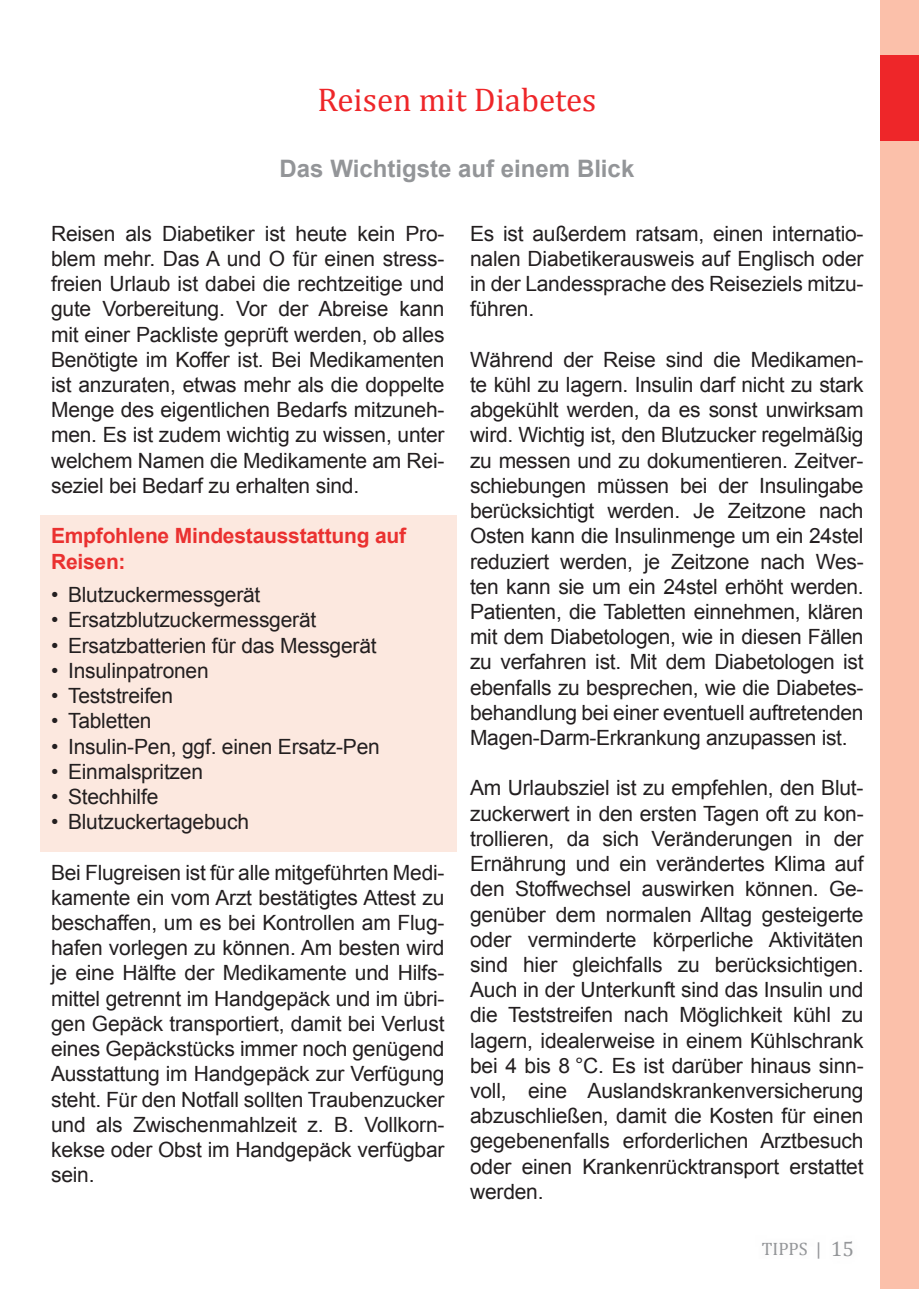
<style>
.page{position:relative;width:919px;height:1289px;background:#fff}
.page>*{position:absolute;margin:0;border:0;box-sizing:border-box;transform-origin:0 0}
.t1{font:33px "Cambria";color:#ee2629}
.t2{font:700 24px "Arial";color:#939598}
.t3{font:21px/25.2px "Arial";letter-spacing:-.01em;color:#231f20;text-align:justify}
.t4{font:700 21px/25.2px "Arial";letter-spacing:-.01em;color:#ea3130}
.t5{font:21px "Cambria";color:#939598}
.t6{font:18px "Cambria";color:#939598}
</style>
<div class="page">
<div style="left:880px;top:0;width:38px;height:1288px;background:#fbc0aa"></div>
<div style="left:880px;top:55px;width:38px;height:85px;background:#ee2629"></div>
<div style="left:41px;top:514px;width:416px;height:337px;background:#fce8df"></div>
<h1 class="t1" style="left:317px;top:88px;width:280px">Reisen mit Diabetes</h1>
<p class="t2" style="left:279px;top:160px;width:356px">Das Wichtigste auf einem Blick</p>
<p class="t3" style="left:51px;top:223px;width:395px">Reisen als Diabetiker ist heute kein Pro&shy;blem mehr. Das A und O für einen stress&shy;freien Urlaub ist dabei die rechtzeitige und gute Vorbereitung. Vor der Abreise kann mit einer Packliste geprüft werden, ob alles Benötigte im Koffer ist. Bei Medikamenten ist anzuraten, etwas mehr als die doppelte Menge des eigentlichen Bedarfs mitzuneh&shy;men. Es ist zudem wichtig zu wissen, unter welchem Namen die Medikamente am Rei&shy;seziel bei Bedarf zu erhalten sind.</p>
<p class="t4" style="left:51px;top:525px;width:356px">Empfohlene Mindestausstattung auf<br>Reisen:</p>
<p class="t3" style="left:51px;top:584px;width:211px">• Blutzuckermessgerät</p>
<p class="t3" style="left:51px;top:609px;width:267px">• Ersatzblutzuckermessgerät</p>
<p class="t3" style="left:51px;top:634px;width:327px">• Ersatzbatterien für das Messgerät</p>
<p class="t3" style="left:51px;top:660px;width:159px">• Insulinpatronen</p>
<p class="t3" style="left:51px;top:685px;width:124px">• Teststreifen</p>
<p class="t3" style="left:51px;top:710px;width:102px">• Tabletten</p>
<p class="t3" style="left:51px;top:735px;width:330px">• Insulin-Pen, ggf. einen Ersatz-Pen</p>
<p class="t3" style="left:51px;top:760px;width:153px">• Einmalspritzen</p>
<p class="t3" style="left:51px;top:786px;width:109px">• Stechhilfe</p>
<p class="t3" style="left:51px;top:811px;width:199px">• Blutzuckertagebuch</p>
<p class="t3" style="left:51px;top:861px;width:395px">Bei Flugreisen ist für alle mitgeführten Medi&shy;kamente ein vom Arzt bestätigtes Attest zu beschaffen, um es bei Kontrollen am Flug&shy;hafen vorlegen zu können. Am besten wird je eine Hälfte der Medikamente und Hilfs&shy;mittel getrennt im Handgepäck und im übri&shy;gen Gepäck transportiert, damit bei Verlust eines Gepäckstücks immer noch genügend Ausstattung im Handgepäck zur Verfügung steht. Für den Notfall sollten Traubenzucker und als Zwischenmahlzeit z. B. Vollkorn&shy;kekse oder Obst im Handgepäck verfügbar sein.</p>
<p class="t3" style="left:470px;top:223px;width:395px">Es ist außerdem ratsam, einen internatio&shy;nalen Diabetikerausweis auf Englisch oder in der Landessprache des Reiseziels mitzu&shy;führen.</p>
<p class="t3" style="left:470px;top:349px;width:395px">Während der Reise sind die Medikamen&shy;te kühl zu lagern. Insulin darf nicht zu stark abgekühlt werden, da es sonst unwirksam wird. Wichtig ist, den Blutzucker regelmäßig zu messen und zu dokumentieren. Zeitver&shy;schiebungen müssen bei der Insulingabe berücksichtigt werden. Je Zeitzone nach Osten kann die Insulinmenge um ein 24stel reduziert werden, je Zeitzone nach Wes&shy;ten kann sie um ein 24stel erhöht werden.<br>Patienten, die Tabletten einnehmen, klären mit dem Diabetologen, wie in diesen Fällen zu verfahren ist. Mit dem Diabetologen ist ebenfalls zu besprechen, wie die Diabetes&shy;behandlung bei einer eventuell auftretenden Magen-Darm-Erkrankung anzupassen ist.</p>
<p class="t3" style="left:470px;top:777px;width:395px">Am Urlaubsziel ist zu empfehlen, den Blut&shy;zuckerwert in den ersten Tagen oft zu kon&shy;trollieren, da sich Veränderungen in der Ernährung und ein verändertes Klima auf den Stoffwechsel auswirken können. Ge&shy;genüber dem normalen Alltag gesteigerte oder verminderte körperliche Aktivitäten sind hier gleichfalls zu berücksichtigen.<br>Auch in der Unterkunft sind das Insulin und die Teststreifen nach Möglichkeit kühl zu lagern, idealerweise in einem Kühlschrank bei 4 bis 8 °C. Es ist darüber hinaus sinn&shy;voll, eine Auslandskrankenversicherung abzuschließen, damit die Kosten für einen gegebenenfalls erforderlichen Arztbesuch oder einen Krankenrücktransport erstattet werden.</p>
<p class="t6" style="left:761px;top:1242px;width:61px">TIPPS |</p>
<p class="t5" style="left:830px;top:1241px;width:25px">15</p>
</div>
